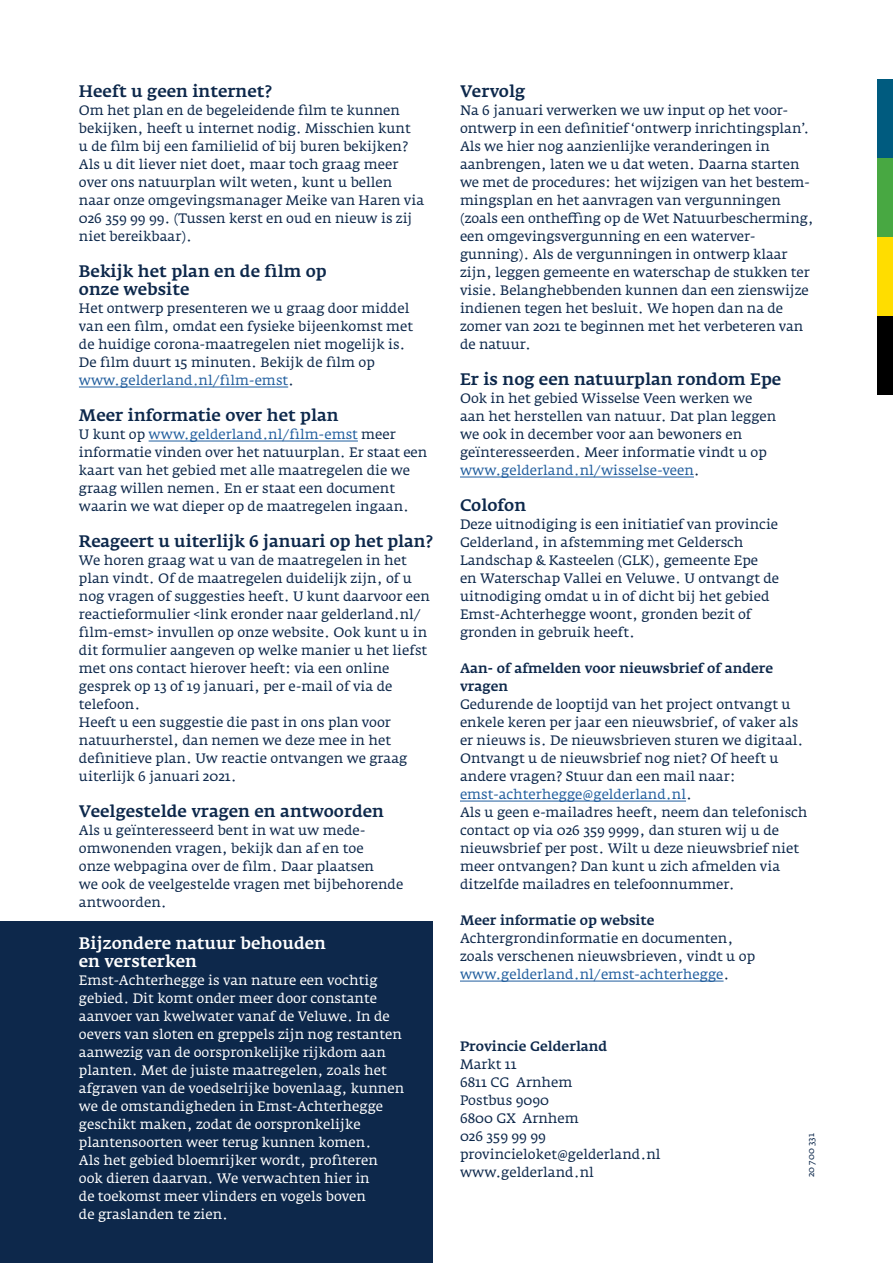
<style>
.page{position:relative;width:893px;height:1263px;background:#fff}
.page>*{position:absolute;margin:0;border:0;box-sizing:border-box;transform-origin:0 0}
._07_Kop_4__Paragraaf{font:500 16.5px/18px "Fedra Serif A";color:#0d284b}
._07_Kop_4__Paragraaf-2{font:500 16.5px/18px "Fedra Serif A";color:#fff}
._12_Broodtekst{font:500 16.5px "Fedra Serif A";color:#0d284b}
._12_Broodtekst-2{font:13.5px/18px "Fedra Serif A";color:#0d284b}
._12_Broodtekst-3{font:13.5px/18px "Fedra Serif A";color:#fff}
._25_Adresblok{font:13.5px "Fedra Serif A";color:#0d284b}
._08_Kop_5__Alineakop{font:500 13.5px/18px "Fedra Serif A";color:#0d284b}
._25_Adresblok-2{font:500 13.5px "Fedra Serif A";color:#0d284b}
._26_Productcode{font:9px "Fedra Serif A";color:#0d284b}
.s1{color:#215e9e}
</style>
<div class="page">
<div style="left:0;top:921px;width:433px;height:342px;background:#0d284b"></div>
<div style="left:878px;top:79px;width:15px;height:79px;background:#005b7f"></div>
<div style="left:878px;top:158px;width:15px;height:79px;background:#48a842"></div>
<div style="left:878px;top:237px;width:15px;height:79px;background:#fd0"></div>
<div style="left:878px;top:316px;width:15px;height:79px;background:#000"></div>
<hr style="left:79px;top:387px;width:209px;height:1px;background:#215e9e">
<hr style="left:149px;top:441px;width:209px;height:1px;background:#215e9e">
<hr style="left:460px;top:477px;width:234px;height:1px;background:#215e9e">
<hr style="left:460px;top:801px;width:226px;height:1px;background:#215e9e">
<hr style="left:460px;top:981px;width:264px;height:1px;background:#215e9e">
<p class="_07_Kop_4__Paragraaf" style="left:79px;top:82px;width:195px">Heeft u geen internet?</p>
<p class="_12_Broodtekst-2" style="left:79px;top:101px;width:347px">Om het plan en de begeleidende film te kunnen bekijken, heeft u internet nodig. Misschien kunt<br>u de film bij een familielid of bij buren bekijken?<br>Als u dit liever niet doet, maar toch graag meer over ons natuurplan wilt weten, kunt u bellen naar onze omgevingsmanager Meike van Haren via 026 359 99 99. (Tussen kerst en oud en nieuw is zij niet bereikbaar).</p>
<p class="_07_Kop_4__Paragraaf" style="left:79px;top:262px;width:249px">Bekijk het plan en de film op onze website</p>
<p class="_12_Broodtekst-2" style="left:79px;top:299px;width:336px">Het ontwerp presenteren we u graag door middel van een film, omdat een fysieke bijeenkomst met de huidige corona-maatregelen niet mogelijk is.<br>De film duurt 15 minuten. Bekijk de film op <span class="s1">www.gelderland.nl/film-emst</span>.</p>
<p class="_07_Kop_4__Paragraaf" style="left:79px;top:406px;width:261px">Meer informatie over het plan</p>
<p class="_12_Broodtekst-2" style="left:79px;top:425px;width:350px">U kunt op <span class="s1">www.gelderland.nl/film-emst</span> meer informatie vinden over het natuurplan. Er staat een kaart van het gebied met alle maatregelen die we graag willen nemen. En er staat een document waarin we wat dieper op de maatregelen ingaan.</p>
<p class="_07_Kop_4__Paragraaf" style="left:79px;top:532px;width:356px">Reageert u uiterlijk 6 januari op het plan?</p>
<p class="_12_Broodtekst-2" style="left:79px;top:551px;width:352px">We horen graag wat u van de maatregelen in het plan vindt. Of de maatregelen duidelijk zijn, of u nog vragen of suggesties heeft. U kunt daarvoor een reactieformulier &lt;link eronder naar gelderland.nl/ film-emst&gt; invullen op onze website. Ook kunt u in dit formulier aangeven op welke manier u het liefst met ons contact hierover heeft: via een online gesprek op 13 of 19 januari, per e-mail of via de telefoon.</p>
<p class="_12_Broodtekst-2" style="left:79px;top:713px;width:330px">Heeft u een suggestie die past in ons plan voor natuurherstel, dan nemen we deze mee in het definitieve plan. Uw reactie ontvangen we graag uiterlijk 6 januari 2021.</p>
<p class="_12_Broodtekst" style="left:79px;top:802px;width:307px">Veelgestelde vragen en antwoorden</p>
<p class="_12_Broodtekst-2" style="left:79px;top:821px;width:326px">Als u geïnteresseerd bent in wat uw mede&shy;omwonenden vragen, bekijk dan af en toe<br>onze webpagina over de film. Daar plaatsen<br>we ook de veelgestelde vragen met bijbehorende antwoorden.</p>
<p class="_07_Kop_4__Paragraaf-2" style="left:79px;top:934px;width:249px">Bijzondere natuur behouden en versterken</p>
<p class="_12_Broodtekst-3" style="left:79px;top:971px;width:327px">Emst-Achterhegge is van nature een vochtig gebied. Dit komt onder meer door constante aanvoer van kwelwater vanaf de Veluwe. In de oevers van sloten en greppels zijn nog restanten aanwezig van de oorspronkelijke rijkdom aan planten. Met de juiste maatregelen, zoals het afgraven van de voedselrijke bovenlaag, kunnen we de omstandigheden in Emst-Achterhegge geschikt maken, zodat de oorspronkelijke plantensoorten weer terug kunnen komen.<br>Als het gebied bloemrijker wordt, profiteren ook dieren daarvan. We verwachten hier in<br>de toekomst meer vlinders en vogels boven<br>de graslanden te zien.</p>
<p class="_07_Kop_4__Paragraaf" style="left:460px;top:82px;width:67px">Vervolg</p>
<p class="_12_Broodtekst-2" style="left:460px;top:101px;width:355px">Na 6 januari verwerken we uw input op het voor&shy;ontwerp in een definitief ‘ontwerp inrichtingsplan’.<br>Als we hier nog aanzienlijke veranderingen in aanbrengen, laten we u dat weten. Daarna starten we met de procedures: het wijzigen van het bestem&shy;mingsplan en het aanvragen van vergunningen (zoals een ontheffing op de Wet Natuurbescherming, een omgevingsvergunning en een waterver&shy;gunning). Als de vergunningen in ontwerp klaar zijn, leggen gemeente en waterschap de stukken ter visie. Belanghebbenden kunnen dan een zienswijze indienen tegen het besluit. We hopen dan na de zomer van 2021 te beginnen met het verbeteren van de natuur.</p>
<p class="_07_Kop_4__Paragraaf" style="left:460px;top:370px;width:323px">Er is nog een natuurplan rondom Epe</p>
<p class="_12_Broodtekst-2" style="left:460px;top:389px;width:318px">Ook in het gebied Wisselse Veen werken we aan het herstellen van natuur. Dat plan leggen we ook in december voor aan bewoners en geïnteresseerden. Meer informatie vindt u op <span class="s1">www.gelderland.nl/wisselse-veen</span>.</p>
<p class="_07_Kop_4__Paragraaf" style="left:460px;top:496px;width:68px">Colofon</p>
<p class="_12_Broodtekst-2" style="left:460px;top:515px;width:321px">Deze uitnodiging is een initiatief van provincie Gelderland, in afstemming met Geldersch Landschap &amp; Kasteelen (GLK), gemeente Epe<br>en Waterschap Vallei en Veluwe. U ontvangt de uitnodiging omdat u in of dicht bij het gebied Emst-Achterhegge woont, gronden bezit of gronden in gebruik heeft.</p>
<p class="_08_Kop_5__Alineakop" style="left:460px;top:659px;width:315px">Aan- of afmelden voor nieuwsbrief of andere vragen</p>
<p class="_12_Broodtekst-2" style="left:460px;top:695px;width:349px">Gedurende de looptijd van het project ontvangt u enkele keren per jaar een nieuwsbrief, of vaker als er nieuws is. De nieuwsbrieven sturen we digitaal.<br>Ontvangt u de nieuwsbrief nog niet? Of heeft u andere vragen? Stuur dan een mail naar: <span class="s1">emst-achterhegge@gelderland.nl</span>.<br>Als u geen e-mailadres heeft, neem dan telefonisch contact op via 026 359 9999, dan sturen wij u de nieuwsbrief per post. Wilt u deze nieuwsbrief niet meer ontvangen? Dan kunt u zich afmelden via ditzelfde mailadres en telefoonnummer.</p>
<p class="_08_Kop_5__Alineakop" style="left:460px;top:911px;width:196px">Meer informatie op website</p>
<p class="_12_Broodtekst-2" style="left:460px;top:929px;width:297px">Achtergrondinformatie en documenten, zoals verschenen nieuwsbrieven, vindt u op <span class="s1">www.gelderland.nl/emst-achterhegge</span>.</p>
<p class="_25_Adresblok-2" style="left:460px;top:1038px;width:149px">Provincie Gelderland</p>
<p class="_25_Adresblok" style="left:460px;top:1056px;width:58px">Markt 11</p>
<p class="_25_Adresblok" style="left:460px;top:1074px;width:114px">6811 CG Arnhem</p>
<p class="_25_Adresblok" style="left:460px;top:1092px;width:91px">Postbus 9090</p>
<p class="_25_Adresblok" style="left:460px;top:1110px;width:120px">6800 GX Arnhem</p>
<p class="_25_Adresblok" style="left:460px;top:1128px;width:87px">026 359 99 99</p>
<p class="_25_Adresblok" style="left:460px;top:1146px;width:202px">provincieloket@gelderland.nl</p>
<p class="_25_Adresblok" style="left:460px;top:1164px;width:135px">www.gelderland.nl</p>
<p class="_26_Productcode" style="left:806px;top:1177px;width:45px;rotate:-90deg">20 700 331</p>
</div>
